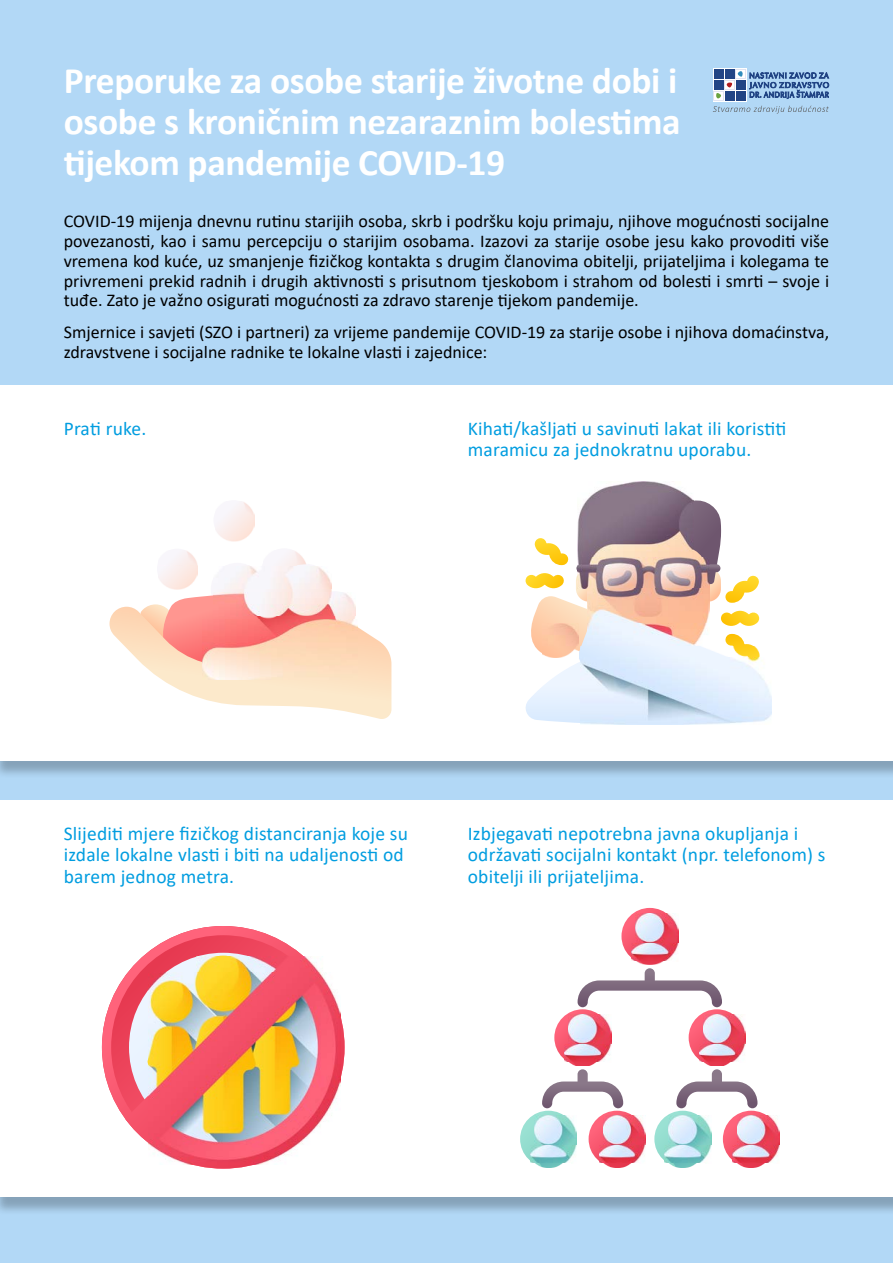
<style>
.page{position:relative;width:893px;height:1263px;background:#b2d8f6}
.page>*{position:absolute;margin:0;border:0;box-sizing:border-box;transform-origin:0 0}
.t1{font:700 37.5px/41.2px "Calibri";letter-spacing:-.01em;color:#fff;text-align:justify}
.t2{font:19.5px/21.5px "Calibri";letter-spacing:.01em;color:#009de0}
.t3{font:18px/19.8px "Calibri";color:#000;text-align:justify}
</style>
<div class="page">
<div style="left:0;top:387px;width:893px;height:392px;background:#000;opacity:.25"></div>
<div style="left:0;top:385px;width:893px;height:375px;background:#fff"></div>
<div style="left:0;top:803px;width:893px;height:412px;background:#000;opacity:.25"></div>
<div style="left:0;top:801px;width:893px;height:396px;background:#fff"></div>
<div style="left:315px;top:591px;width:40px;height:40px;background:#f6f5fa;border-radius:20px"></div>
<svg style="left:109px;top:595px;width:282px;height:124px"></svg>
<div style="left:157px;top:549px;width:40px;height:40px;background:#f8f6fb;border-radius:20px"></div>
<div style="left:213px;top:500px;width:41px;height:41px;background:#f8f6fb;border-radius:20px"></div>
<img style="left:218px;top:502px;width:36px;height:39px">
<img style="left:160px;top:551px;width:38px;height:39px">
<img style="left:276px;top:550px;width:30px;height:15px">
<img style="left:217px;top:566px;width:115px;height:27px">
<img style="left:213px;top:593px;width:142px;height:23px">
<img style="left:243px;top:616px;width:112px;height:3px">
<img style="left:203px;top:619px;width:155px;height:60px">
<svg style="left:102px;top:926px;width:243px;height:242px"></svg>
<svg style="left:125px;top:949px;width:196px;height:196px;background:#ef8d9e"></svg>
<img style="left:196px;top:956px;width:144px;height:16px">
<img style="left:148px;top:972px;width:193px;height:193px">
<svg style="left:525px;top:499px;width:247px;height:224px"></svg>
<img style="left:577px;top:482px;width:116px;height:75px">
<img style="left:577px;top:557px;width:133px;height:31px">
<img style="left:588px;top:588px;width:122px;height:58px">
<img style="left:543px;top:624px;width:35px;height:34px">
<img style="left:580px;top:646px;width:191px;height:79px">
<svg style="left:621px;top:908px;width:57px;height:56px"></svg>
<svg style="left:520px;top:1111px;width:57px;height:56px"></svg>
<svg style="left:589px;top:1111px;width:56px;height:56px"></svg>
<svg style="left:598px;top:1145px;width:5px;height:12px"></svg>
<svg style="left:654px;top:1111px;width:57px;height:56px"></svg>
<svg style="left:664px;top:1145px;width:5px;height:12px"></svg>
<svg style="left:723px;top:1111px;width:56px;height:56px"></svg>
<svg style="left:542px;top:968px;width:215px;height:140px"></svg>
<img style="left:636px;top:913px;width:42px;height:30px">
<img style="left:632px;top:943px;width:46px;height:18px">
<img style="left:636px;top:961px;width:28px;height:4px">
<img style="left:569px;top:1015px;width:42px;height:29px">
<img style="left:703px;top:1015px;width:43px;height:29px">
<img style="left:565px;top:1044px;width:46px;height:18px">
<img style="left:699px;top:1044px;width:47px;height:18px">
<img style="left:565px;top:1062px;width:39px;height:4px">
<img style="left:699px;top:1062px;width:40px;height:4px">
<img style="left:534px;top:1116px;width:43px;height:30px">
<img style="left:603px;top:1116px;width:43px;height:30px">
<img style="left:669px;top:1116px;width:42px;height:30px">
<img style="left:738px;top:1116px;width:41px;height:30px">
<img style="left:530px;top:1146px;width:47px;height:18px">
<img style="left:599px;top:1146px;width:46px;height:18px">
<img style="left:665px;top:1146px;width:46px;height:18px">
<img style="left:733px;top:1146px;width:46px;height:18px">
<img style="left:536px;top:1164px;width:26px;height:3px">
<img style="left:604px;top:1164px;width:26px;height:3px">
<img style="left:670px;top:1164px;width:26px;height:3px">
<img style="left:738px;top:1164px;width:26px;height:3px">
<div style="left:713px;top:68px;width:33px;height:34px;background:#fff"></div>
<svg style="left:713px;top:69px;width:116px;height:45px"></svg>
<h1 class="t1" style="left:64px;top:59px;width:618px">Preporuke za osobe starije životne dobi i osobe s kroničnim nezaraznim bolestima tijekom pandemije COVID-19</h1>
<p class="t3" style="left:64px;top:211px;width:767px">COVID-19 mijenja dnevnu rutinu starijih osoba, skrb i podršku koju primaju, njihove mogućnosti socijalne povezanosti, kao i samu percepciju o starijim osobama. Izazovi za starije osobe jesu kako provoditi više vremena kod kuće, uz smanjenje fizičkog kontakta s drugim članovima obitelji, prijateljima i kolegama te privremeni prekid radnih i drugih aktivnosti s prisutnom tjeskobom i strahom od bolesti i smrti – svoje i tuđe. Zato je važno osigurati mogućnosti za zdravo starenje tijekom pandemije.</p>
<p class="t3" style="left:64px;top:322px;width:767px">Smjernice i savjeti (SZO i partneri) za vrijeme pandemije COVID-19 za starije osobe i njihova domaćinstva, zdravstvene i socijalne radnike te lokalne vlasti i zajednice:</p>
<p class="t2" style="left:64px;top:417px;width:84px">Prati ruke.</p>
<p class="t2" style="left:468px;top:417px;width:320px">Kihati/kašljati u savinuti lakat ili koristiti maramicu za jednokratnu uporabu.</p>
<p class="t2" style="left:64px;top:822px;width:346px">Slijediti mjere fizičkog distanciranja koje su izdale lokalne vlasti i biti na udaljenosti od barem jednog metra.</p>
<p class="t2" style="left:468px;top:822px;width:359px">Izbjegavati nepotrebna javna okupljanja i održavati socijalni kontakt (npr. telefonom) s obitelji ili prijateljima.</p>
</div>
